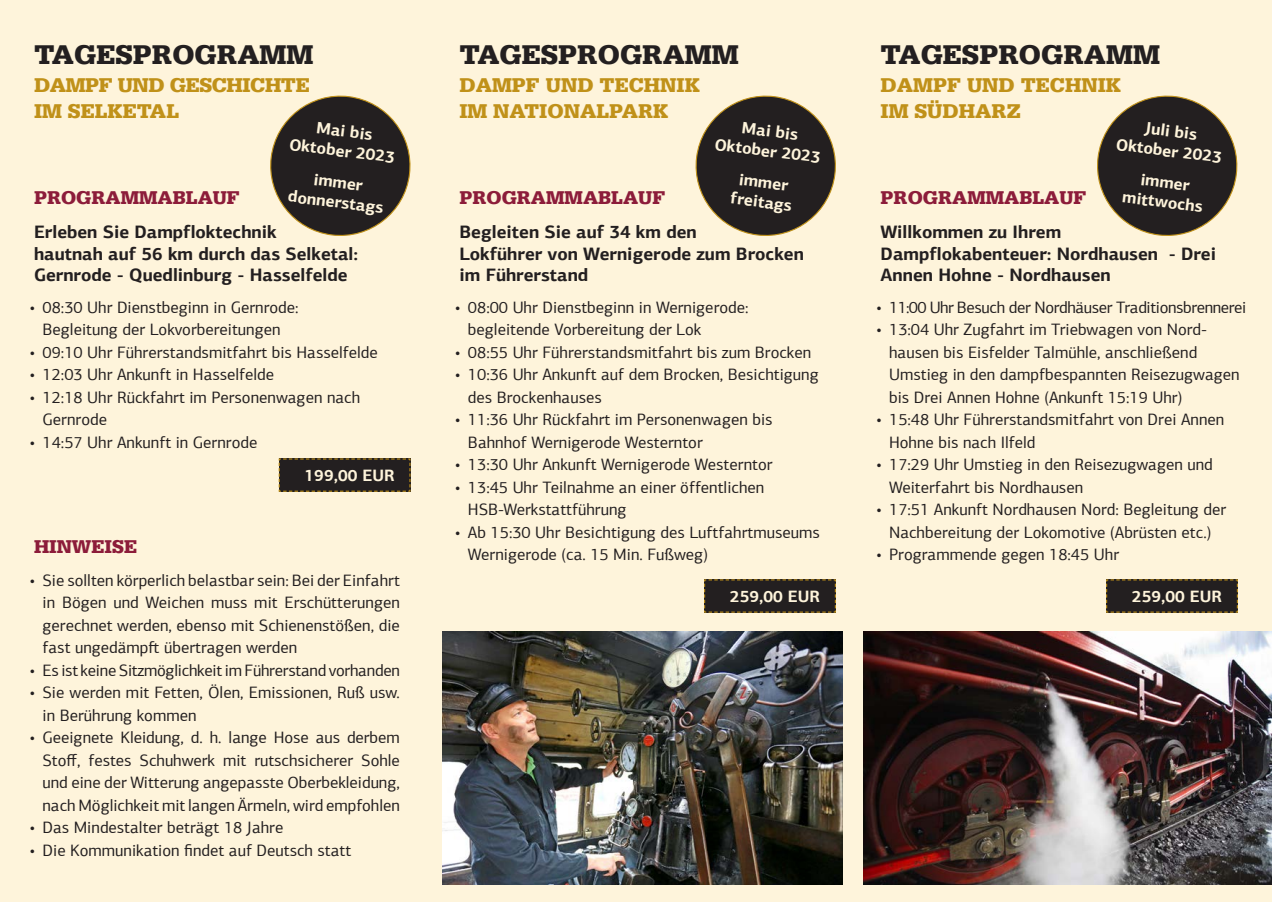
<style>
.page{position:relative;width:1272px;height:902px;background:#fff}
.page>*{position:absolute;margin:0;border:0;box-sizing:border-box;transform-origin:0 0}
.t1{font:900 28.5px "Serifa LT";color:#231f20}
.t2{font:900 21px/25.2px "Serifa LT";color:#c09119}
.t3{font:900 21px/25.2px "Serifa LT";letter-spacing:-.02em;color:#c09119}
.t4{font:900 19.5px "Serifa LT";color:#8c1c3a}
.t5{font:700 18px/21.6px "PF Agora Sans Pro";color:#231f20}
.t6{font:16.5px/22.5px "PF Agora Sans Pro";color:#231f20}
.t7{font:700 16.5px/19.8px "PF Agora Sans Pro";color:#fef4db;text-align:center}
.t8{font:16.5px "PF Agora Sans Pro";letter-spacing:-.025em;color:#231f20}
</style>
<div class="page">
<div style="left:0;top:0;width:1271px;height:901px;background:#fef4db"></div>
<svg style="left:270px;top:95px;width:141px;height:141px"></svg>
<svg style="left:278px;top:458px;width:133px;height:34px;background:#2b2520"></svg>
<svg style="left:695px;top:95px;width:141px;height:141px"></svg>
<svg style="left:704px;top:579px;width:132px;height:34px;background:#2a241f"></svg>
<svg style="left:1097px;top:95px;width:141px;height:141px"></svg>
<svg style="left:1106px;top:579px;width:132px;height:34px;background:#2a241f"></svg>
<img style="left:863px;top:631px;width:408px;height:253px">
<img style="left:442px;top:631px;width:400px;height:253px">
<h1 class="t1" style="left:34px;top:38px;width:281px">TAGESPROGRAMM</h1>
<p class="t3" style="left:34px;top:73px;width:277px">DAMPF UND GESCHICHTE<br>IM SELKETAL</p>
<p class="t7" style="left:293px;top:114px;width:108px;rotate:7deg">Mai bis<br>Oktober 2023</p>
<p class="t7" style="left:315px;top:169px;width:51px;rotate:7deg">immer</p>
<p class="t4" style="left:34px;top:186px;width:207px">PROGRAMMABLAUF</p>
<p class="t7" style="left:289px;top:186px;width:97px;rotate:7deg">donnerstags</p>
<p class="t5" style="left:34px;top:221px;width:325px">Erleben Sie Dampfloktechnik<br>hautnah auf 56 km durch das Selketal:<br>Gernrode - Quedlinburg - Hasselfelde</p>
<p class="t6" style="left:30px;top:296px;width:270px;text-align:center">• 08:30 Uhr Dienstbeginn in Gernrode:<br>Begleitung der Lokvorbereitungen</p>
<p class="t6" style="left:30px;top:341px;width:349px">• 09:10 Uhr Führerstandsmitfahrt bis Hasselfelde</p>
<p class="t6" style="left:30px;top:363px;width:246px">• 12:03 Uhr Ankunft in Hasselfelde</p>
<p class="t6" style="left:43px;top:386px;width:319px;text-indent:-13px">• 12:18 Uhr Rückfahrt im Personenwagen nach<br>Gernrode</p>
<p class="t6" style="left:30px;top:431px;width:229px">• 14:57 Uhr Ankunft in Gernrode</p>
<p class="t7" style="left:304px;top:465px;width:92px">199,00 EUR</p>
<p class="t4" style="left:34px;top:535px;width:104px">HINWEISE</p>
<p class="t6" style="left:43px;top:568px;width:359px;text-align:justify;text-indent:-13px">• Sie sollten körperlich belastbar sein: Bei der Einfahrt in Bögen und Weichen muss mit Erschütterungen gerechnet werden, ebenso mit Schienenstößen, die fast ungedämpft übertragen werden</p>
<p class="t6" style="left:30px;top:658px;width:371px">• Es ist keine Sitzmöglichkeit im Führerstand vorhanden</p>
<p class="t6" style="left:43px;top:681px;width:359px;text-indent:-13px">• Sie werden mit Fetten, Ölen, Emissionen, Ruß usw. in Berührung kommen</p>
<p class="t6" style="left:43px;top:726px;width:359px;text-align:justify;text-indent:-13px">• Geeignete Kleidung, d. h. lange Hose aus derbem Stoff, festes Schuhwerk mit rutschsicherer Sohle und eine der Witterung angepasste Oberbekleidung, nach Möglichkeit mit langen Ärmeln, wird empfohlen</p>
<p class="t6" style="left:30px;top:816px;width:255px">• Das Mindestalter beträgt 18 Jahre</p>
<p class="t6" style="left:30px;top:839px;width:323px">• Die Kommunikation findet auf Deutsch statt</p>
<h1 class="t1" style="left:459px;top:38px;width:281px">TAGESPROGRAMM</h1>
<p class="t2" style="left:459px;top:73px;width:242px">DAMPF UND TECHNIK<br>IM NATIONALPARK</p>
<p class="t7" style="left:718px;top:114px;width:108px;rotate:7deg">Mai bis<br>Oktober 2023</p>
<p class="t7" style="left:740px;top:169px;width:51px;rotate:7deg">immer</p>
<p class="t4" style="left:459px;top:186px;width:207px">PROGRAMMABLAUF</p>
<p class="t7" style="left:732px;top:188px;width:63px;rotate:7deg">freitags</p>
<p class="t5" style="left:459px;top:221px;width:346px">Begleiten Sie auf 34 km den<br>Lokführer von Wernigerode zum Brocken im Führerstand</p>
<p class="t6" style="left:468px;top:296px;width:282px;text-indent:-13px">• 08:00 Uhr Dienstbeginn in Wernigerode: begleitende Vorbereitung der Lok</p>
<p class="t6" style="left:455px;top:341px;width:357px">• 08:55 Uhr Führerstandsmitfahrt bis zum Brocken</p>
<p class="t6" style="left:468px;top:363px;width:352px;text-indent:-13px">• 10:36 Uhr Ankunft auf dem Brocken, Besichtigung des Brockenhauses</p>
<p class="t6" style="left:468px;top:408px;width:306px;text-indent:-13px">• 11:36 Uhr Rückfahrt im Personenwagen bis<br>Bahnhof Wernigerode Westerntor</p>
<p class="t6" style="left:455px;top:453px;width:319px">• 13:30 Uhr Ankunft Wernigerode Westerntor</p>
<p class="t6" style="left:468px;top:476px;width:298px;text-indent:-13px">• 13:45 Uhr Teilnahme an einer öffentlichen<br>HSB-Werkstattführung</p>
<p class="t6" style="left:468px;top:521px;width:353px;text-indent:-13px">• Ab 15:30 Uhr Besichtigung des Luftfahrtmuseums<br>Wernigerode (ca. 15 Min. Fußweg)</p>
<p class="t7" style="left:730px;top:586px;width:92px">259,00 EUR</p>
<h1 class="t1" style="left:880px;top:38px;width:281px">TAGESPROGRAMM</h1>
<p class="t2" style="left:880px;top:73px;width:242px">DAMPF UND TECHNIK<br>IM SÜDHARZ</p>
<p class="t7" style="left:1119px;top:114px;width:108px;rotate:7deg">Juli bis<br>Oktober 2023</p>
<p class="t7" style="left:1141px;top:169px;width:51px;rotate:7deg">immer</p>
<p class="t4" style="left:880px;top:186px;width:207px">PROGRAMMABLAUF</p>
<p class="t7" style="left:1123px;top:187px;width:82px;rotate:7deg">mittwochs</p>
<p class="t5" style="left:880px;top:221px;width:337px">Willkommen zu Ihrem<br>Dampflokabenteuer: Nordhausen - Drei<br>Annen Hohne - Nordhausen</p>
<p class="t8" style="left:876px;top:297px;width:371px">• 11:00 Uhr Besuch der Nordhäuser Traditionsbrennerei</p>
<p class="t6" style="left:889px;top:318px;width:352px;text-indent:-13px">• 13:04 Uhr Zugfahrt im Triebwagen von Nord&shy;hausen bis Eisfelder Talmühle, anschließend Umstieg in den dampfbespannten Reisezugwagen bis Drei Annen Hohne (Ankunft 15:19 Uhr)</p>
<p class="t6" style="left:889px;top:408px;width:337px;text-indent:-13px">• 15:48 Uhr Führerstandsmitfahrt von Drei Annen<br>Hohne bis nach Ilfeld</p>
<p class="t6" style="left:889px;top:453px;width:325px;text-indent:-13px">• 17:29 Uhr Umstieg in den Reisezugwagen und<br>Weiterfahrt bis Nordhausen</p>
<p class="t6" style="left:876px;top:498px;width:351px;text-align:center">• 17:51 Ankunft Nordhausen Nord: Begleitung der<br>Nachbereitung der Lokomotive (Abrüsten etc.)</p>
<p class="t6" style="left:876px;top:543px;width:244px">• Programmende gegen 18:45 Uhr</p>
<p class="t7" style="left:1131px;top:586px;width:92px">259,00 EUR</p>
</div>
